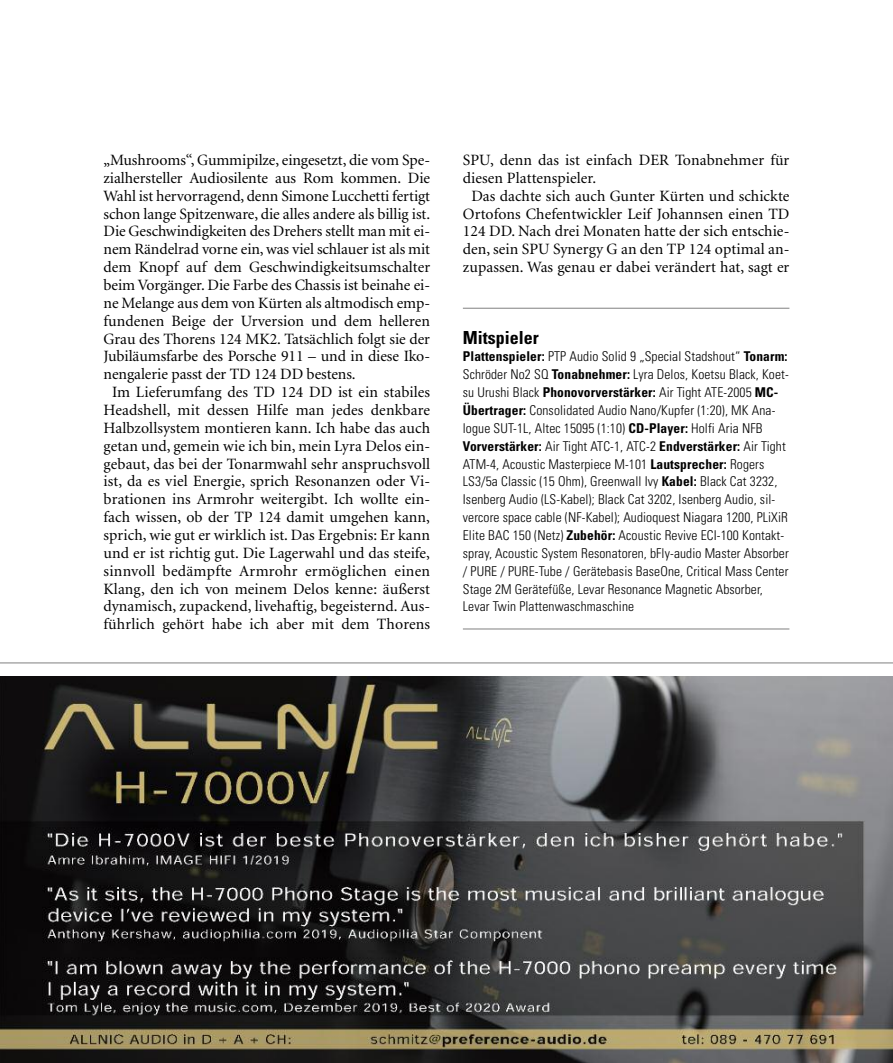
<style>
.page{position:relative;width:893px;height:1063px;background:#fff}
.page>*{position:absolute;margin:0;border:0;box-sizing:border-box;transform-origin:0 0}
.t1{font:700 condensed 18px "Univers";color:#000}
.t2{font:15.75px "Minion";color:#000}
.t3{font:300 condensed 13.5px/17.9px "Univers";letter-spacing:.01em;color:#000}
.s1{font-weight:700}
</style>
<div class="page">
<hr style="left:463px;top:308px;width:326px;height:1px;background:#808080">
<hr style="left:463px;top:629px;width:326px;height:1px;background:#808080">
<hr style="left:0;top:663px;width:893px;height:1px;background:#808080">
<img style="left:0;top:676px;width:893px;height:387px">
<p class="t2" style="left:104px;top:154px;width:328px">„Mushrooms“, Gummipilze, eingesetzt, die vom Spe-</p>
<p class="t2" style="left:104px;top:172px;width:328px">zialhersteller Audiosilente aus Rom kommen. Die</p>
<p class="t2" style="left:104px;top:190px;width:328px">Wahl ist hervorragend, denn Simone Lucchetti fertigt</p>
<p class="t2" style="left:104px;top:207px;width:328px">schon lange Spitzenware, die alles andere als billig ist.</p>
<p class="t2" style="left:104px;top:225px;width:328px">Die Geschwindigkeiten des Drehers stellt man mit ei-</p>
<p class="t2" style="left:104px;top:243px;width:328px">nem Rändelrad vorne ein, was viel schlauer ist als mit</p>
<p class="t2" style="left:104px;top:261px;width:328px">dem Knopf auf dem Geschwindigkeitsumschalter</p>
<p class="t2" style="left:104px;top:279px;width:328px">beim Vorgänger. Die Farbe des Chassis ist beinahe ei-</p>
<p class="t2" style="left:104px;top:297px;width:328px">ne Melange aus dem von Kürten als altmodisch emp-</p>
<p class="t2" style="left:104px;top:315px;width:328px">fundenen Beige der Urversion und dem helleren</p>
<p class="t2" style="left:104px;top:332px;width:328px">Grau des Thorens 124 MK2. Tatsächlich folgt sie der</p>
<p class="t2" style="left:104px;top:350px;width:328px">Jubiläumsfarbe des Porsche 911 – und in diese Iko-</p>
<p class="t2" style="left:104px;top:368px;width:254px">nengalerie passt der TD 124 DD bestens.</p>
<p class="t2" style="left:112px;top:386px;width:320px">Im Lieferumfang des TD 124 DD ist ein stabiles</p>
<p class="t2" style="left:104px;top:404px;width:328px">Headshell, mit dessen Hilfe man jedes denkbare</p>
<p class="t2" style="left:104px;top:422px;width:328px">Halbzollsystem montieren kann. Ich habe das auch</p>
<p class="t2" style="left:104px;top:440px;width:328px">getan und, gemein wie ich bin, mein Lyra Delos ein-</p>
<p class="t2" style="left:104px;top:457px;width:328px">gebaut, das bei der Tonarmwahl sehr anspruchsvoll</p>
<p class="t2" style="left:104px;top:475px;width:328px">ist, da es viel Energie, sprich Resonanzen oder Vi-</p>
<p class="t2" style="left:104px;top:493px;width:328px">brationen ins Armrohr weitergibt. Ich wollte ein-</p>
<p class="t2" style="left:104px;top:511px;width:328px">fach wissen, ob der TP 124 damit umgehen kann,</p>
<p class="t2" style="left:104px;top:529px;width:328px">sprich, wie gut er wirklich ist. Das Ergebnis: Er kann</p>
<p class="t2" style="left:104px;top:547px;width:328px">und er ist richtig gut. Die Lagerwahl und das steife,</p>
<p class="t2" style="left:104px;top:565px;width:328px">sinnvoll bedämpfte Armrohr ermöglichen einen</p>
<p class="t2" style="left:104px;top:582px;width:328px">Klang, den ich von meinem Delos kenne: äußerst</p>
<p class="t2" style="left:104px;top:600px;width:328px">dynamisch, zupackend, livehaftig, begeisternd. Aus-</p>
<p class="t2" style="left:104px;top:618px;width:328px">führlich gehört habe ich aber mit dem Thorens</p>
<p class="t2" style="left:463px;top:154px;width:328px">SPU, denn das ist einfach DER Tonabnehmer für</p>
<p class="t2" style="left:463px;top:172px;width:135px">diesen Plattenspieler.</p>
<p class="t2" style="left:471px;top:190px;width:320px">Das dachte sich auch Gunter Kürten und schickte</p>
<p class="t2" style="left:463px;top:207px;width:328px">Ortofons Chefentwickler Leif Johannsen einen TD</p>
<p class="t2" style="left:463px;top:225px;width:328px">124 DD. Nach drei Monaten hatte der sich entschie-</p>
<p class="t2" style="left:463px;top:243px;width:328px">den, sein SPU Synergy G an den TP 124 optimal an-</p>
<p class="t2" style="left:463px;top:261px;width:328px">zupassen. Was genau er dabei verändert hat, sagt er</p>
<p class="t1" style="left:463px;top:331px;width:77px">Mitspieler</p>
<p class="t3" style="left:463px;top:349px;width:327px"><span class="s1">Plattenspieler:</span> PTP Audio Solid 9 „Special Stadshout“ <span class="s1">Tonarm:<br></span>Schröder No2 SQ <span class="s1">Tonabnehmer:</span> Lyra Delos, Koetsu Black, Koet&shy;su Urushi Black <span class="s1">Phonovorverstärker:</span> Air Tight ATE-2005 <span class="s1">MC-Übertrager:</span> Consolidated Audio Nano/Kupfer (1:20), MK Ana&shy;logue SUT-1L, Altec 15095 (1:10) <span class="s1">CD-Player:</span> Holfi Aria NFB <span class="s1">Vorverstärker:</span> Air Tight ATC-1, ATC-2 <span class="s1">Endverstärker:</span> Air Tight ATM-4, Acoustic Masterpiece M-101 <span class="s1">Lautsprecher:</span> Rogers LS3/5a Classic (15 Ohm), Greenwall Ivy <span class="s1">Kabel:</span> Black Cat 3232, Isenberg Audio (LS-Kabel); Black Cat 3202, Isenberg Audio, sil&shy;vercore space cable (NF-Kabel); Audioquest Niagara 1200, PLiXiR Elite BAC 150 (Netz) <span class="s1">Zubehör:</span> Acoustic Revive ECI-100 Kontakt&shy;spray, Acoustic System Resonatoren, bFly-audio Master Absorber / PURE / PURE-Tube / Gerätebasis BaseOne, Critical Mass Center Stage 2M Gerätefüße, Levar Resonance Magnetic Absorber, Levar Twin Plattenwaschmaschine</p>
</div>
